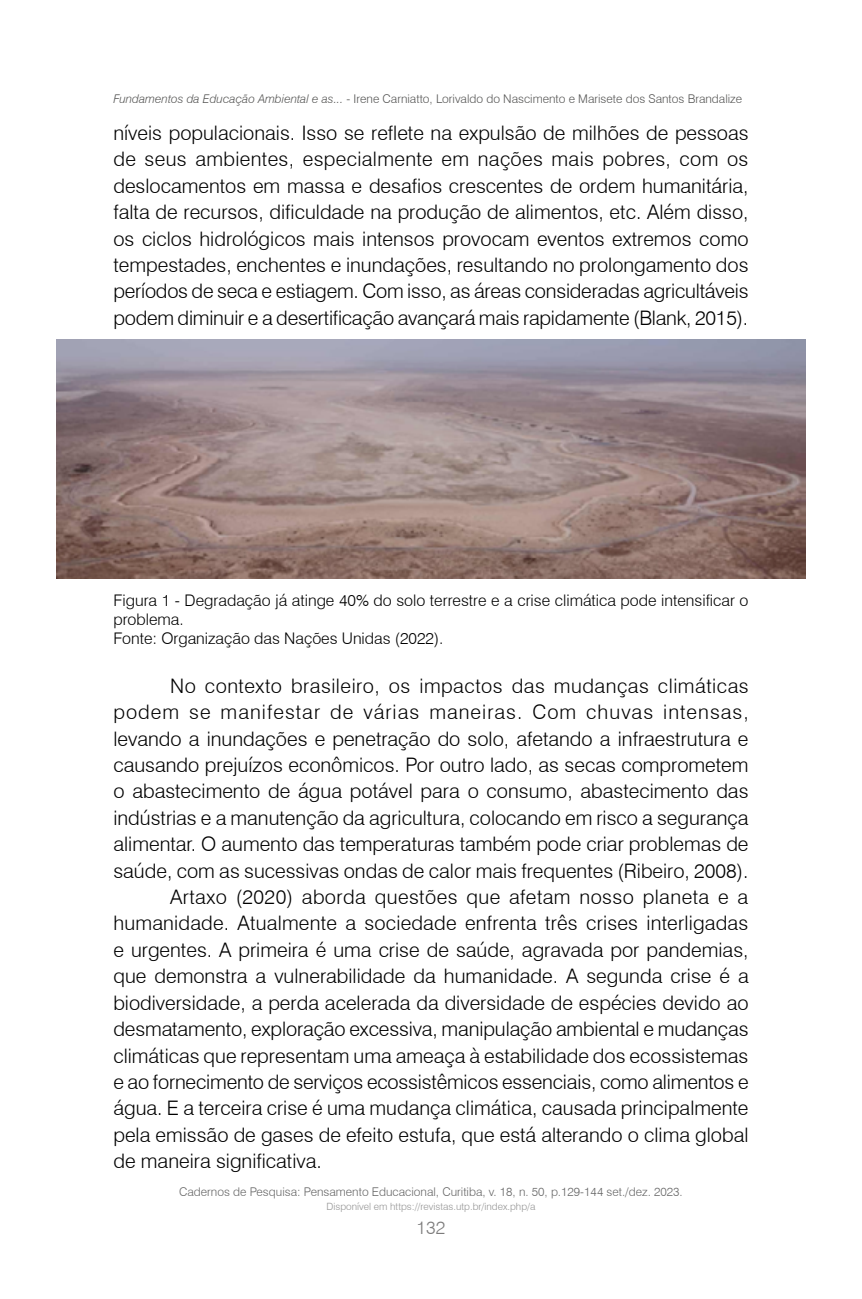
<style>
.page{position:relative;width:862px;height:1299px;background:#fff}
.page>*{position:absolute;margin:0;border:0;box-sizing:border-box;transform-origin:0 0}
.t1{font:300 20px/26.4px "Swiss 721 BT";color:#000;text-align:justify}
.t2{font:300 20px "Swiss 721 BT";letter-spacing:.025em;color:#000}
.t3{font:300 20px "Swiss 721 BT";letter-spacing:.05em;color:#000}
.t4{font:300 20px "Swiss 721 BT";letter-spacing:.02em;color:#000}
.t5{font:300 18px "Swiss 721 BT";color:#7c7b7b}
.t6{font:300 16px/19.2px "Swiss 721 BT";color:#000}
.t7{font:300 12px "Swiss 721 BT";color:#575756}
.t8{font:300 12px "Swiss 721 BT";color:#666}
.t9{font:300 10px "Swiss 721 BT";color:#949494}
.s1{font-style:italic}
</style>
<div class="page">
<img style="left:57px;top:339px;width:748px;height:240px">
<p class="t7" style="left:113px;top:91px;width:630px"><span class="s1">Fundamentos da Educação Ambiental e as...</span> - Irene Carniatto, Lorivaldo do Nascimento e Marisete dos Santos Brandalize</p>
<p class="t1" style="left:113px;top:119px;width:636px">níveis populacionais. Isso se reflete na expulsão de milhões de pessoas de seus ambientes, especialmente em nações mais pobres, com os deslocamentos em massa e desafios crescentes de ordem humanitária, falta de recursos, dificuldade na produção de alimentos, etc. Além disso, os ciclos hidrológicos mais intensos provocam eventos extremos como tempestades, enchentes e inundações, resultando no prolongamento dos períodos de seca e estiagem. Com isso, as áreas consideradas agricultáveis podem diminuir e a desertificação avançará mais rapidamente (Blank, 2015).</p>
<p class="t6" style="left:113px;top:590px;width:636px">Figura 1 - Degradação já atinge 40% do solo terrestre e a crise climática pode intensificar o problema.<br>Fonte: Organização das Nações Unidas (2022).</p>
<p class="t2" style="left:170px;top:673px;width:580px">No contexto brasileiro, os impactos das mudanças climáticas</p>
<p class="t3" style="left:113px;top:699px;width:637px">podem se manifestar de várias maneiras. Com chuvas intensas,</p>
<p class="t1" style="left:113px;top:725px;width:636px">levando a inundações e penetração do solo, afetando a infraestrutura e</p>
<p class="t1" style="left:113px;top:751px;width:636px">causando prejuízos econômicos. Por outro lado, as secas comprometem</p>
<p class="t1" style="left:113px;top:777px;width:636px">o abastecimento de água potável para o consumo, abastecimento das</p>
<p class="t1" style="left:113px;top:804px;width:636px">indústrias e a manutenção da agricultura, colocando em risco a segurança</p>
<p class="t1" style="left:113px;top:830px;width:636px">alimentar. O aumento das temperaturas também pode criar problemas de</p>
<p class="t1" style="left:113px;top:857px;width:636px">saúde, com as sucessivas ondas de calor mais frequentes (Ribeiro, 2008).</p>
<p class="t4" style="left:170px;top:884px;width:579px">Artaxo (2020) aborda questões que afetam nosso planeta e a</p>
<p class="t1" style="left:113px;top:909px;width:636px">humanidade. Atualmente a sociedade enfrenta três crises interligadas</p>
<p class="t1" style="left:113px;top:936px;width:636px">e urgentes. A primeira é uma crise de saúde, agravada por pandemias,</p>
<p class="t1" style="left:113px;top:962px;width:637px">que demonstra a vulnerabilidade da humanidade. A segunda crise é a</p>
<p class="t1" style="left:113px;top:989px;width:636px">biodiversidade, a perda acelerada da diversidade de espécies devido ao</p>
<p class="t1" style="left:113px;top:1015px;width:636px">desmatamento, exploração excessiva, manipulação ambiental e mudanças</p>
<p class="t1" style="left:113px;top:1041px;width:636px">climáticas que representam uma ameaça à estabilidade dos ecossistemas</p>
<p class="t1" style="left:113px;top:1068px;width:637px">e ao fornecimento de serviços ecossistêmicos essenciais, como alimentos e</p>
<p class="t1" style="left:113px;top:1094px;width:636px">água. E a terceira crise é uma mudança climática, causada principalmente</p>
<p class="t1" style="left:113px;top:1121px;width:636px">pela emissão de gases de efeito estufa, que está alterando o clima global</p>
<p class="t1" style="left:113px;top:1147px;width:210px">de maneira significativa.</p>
<p class="t8" style="left:179px;top:1184px;width:505px">Cadernos de Pesquisa: Pensamento Educacional, Curitiba, v. 18, n. 50, p.129-144 set./dez. 2023.</p>
<p class="t9" style="left:326px;top:1200px;width:210px">Disponível em https://revistas.utp.br/index.php/a</p>
<p class="t5" style="left:416px;top:1216px;width:30px">132</p>
</div>
